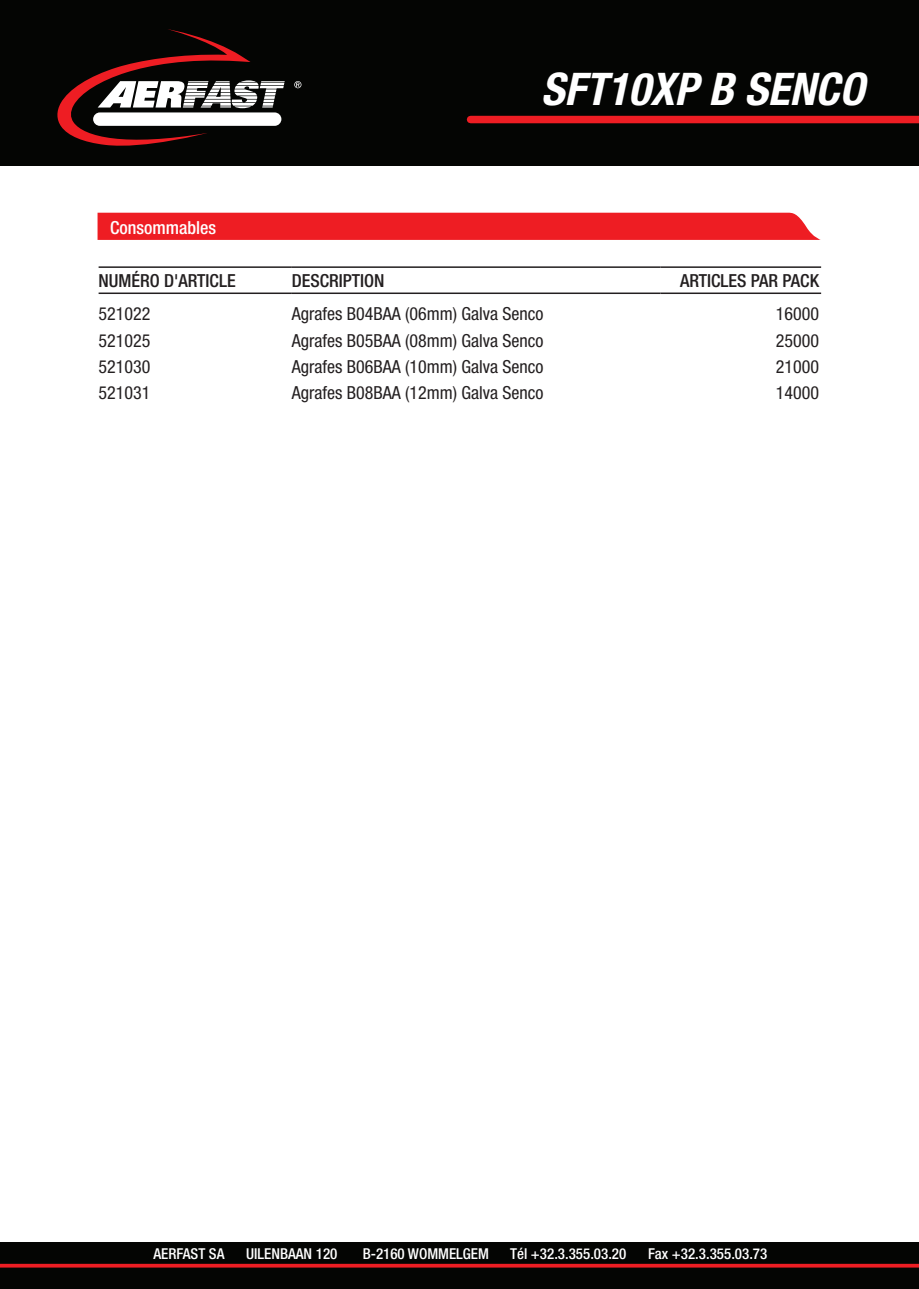
<style>
.page{position:relative;width:919px;height:1289px;background:#fff}
.page>*{position:absolute;margin:0;border:0;box-sizing:border-box;transform-origin:0 0}
.t1{font:italic 700 condensed 45px "Helvetica Neue";color:#fff}
.t2{font:condensed 18px "Helvetica Neue";color:#231f20}
.t3{font:500 condensed 18px "Helvetica Neue";color:#231f20}
.t4{font:500 condensed 18px "Helvetica Neue";color:#fff}
.t5{font:500 condensed 15px "Helvetica Neue";color:#fff}
</style>
<div class="page">
<div style="left:0;top:1242px;width:918px;height:46px;background:#040503"></div>
<div style="left:0;top:0;width:918px;height:166px;background:#040503"></div>
<svg style="left:57px;top:29px;width:228px;height:117px"></svg>
<div style="left:93px;top:112px;width:188px;height:14px;background:#fff;border-radius:7px"></div>
<svg style="left:294px;top:81px;width:7px;height:7px"></svg>
<div style="left:470px;top:116px;width:448px;height:7px;background:#ee1d23"></div>
<svg style="left:0;top:1263px;width:918px;height:4px;fill:#ee1d23"></svg>
<hr style="left:99px;top:266px;width:193px;height:2px;background:#231f20">
<hr style="left:292px;top:266px;width:368px;height:2px;background:#231f20">
<hr style="left:660px;top:266px;width:161px;height:2px;background:#231f20">
<hr style="left:99px;top:292px;width:193px;height:2px;background:#231f20">
<hr style="left:292px;top:292px;width:368px;height:2px;background:#231f20">
<hr style="left:660px;top:292px;width:161px;height:2px;background:#231f20">
<div style="left:97px;top:213px;width:723px;height:27px;background:#ee1d23"></div>
<p class="t4" style="left:110px;top:217px;width:107px">Consommables</p>
<h1 class="t1" style="left:541px;top:62px;width:325px">SFT10XP B SENCO</h1>
<p class="t3" style="left:99px;top:270px;width:138px">NUMÉRO D'ARTICLE</p>
<p class="t3" style="left:292px;top:270px;width:94px">DESCRIPTION</p>
<p class="t3" style="left:680px;top:270px;width:140px">ARTICLES PAR PACK</p>
<p class="t2" style="left:99px;top:303px;width:53px">521022</p>
<p class="t2" style="left:292px;top:303px;width:253px">Agrafes B04BAA (06mm) Galva Senco</p>
<p class="t2" style="left:775px;top:303px;width:45px">16000</p>
<p class="t2" style="left:99px;top:330px;width:53px">521025</p>
<p class="t2" style="left:292px;top:330px;width:253px">Agrafes B05BAA (08mm) Galva Senco</p>
<p class="t2" style="left:775px;top:330px;width:45px">25000</p>
<p class="t2" style="left:99px;top:356px;width:53px">521030</p>
<p class="t2" style="left:292px;top:356px;width:253px">Agrafes B06BAA (10mm) Galva Senco</p>
<p class="t2" style="left:775px;top:356px;width:45px">21000</p>
<p class="t2" style="left:99px;top:382px;width:53px">521031</p>
<p class="t2" style="left:292px;top:382px;width:253px">Agrafes B08BAA (12mm) Galva Senco</p>
<p class="t2" style="left:775px;top:382px;width:45px">14000</p>
<p class="t5" style="left:153px;top:1244px;width:73px">AERFAST SA</p>
<p class="t5" style="left:246px;top:1244px;width:93px">UILENBAAN 120</p>
<p class="t5" style="left:362px;top:1244px;width:128px">B-2160 WOMMELGEM</p>
<p class="t5" style="left:510px;top:1244px;width:118px">Tél +32.3.355.03.20</p>
<p class="t5" style="left:648px;top:1244px;width:121px">Fax +32.3.355.03.73</p>
</div>
